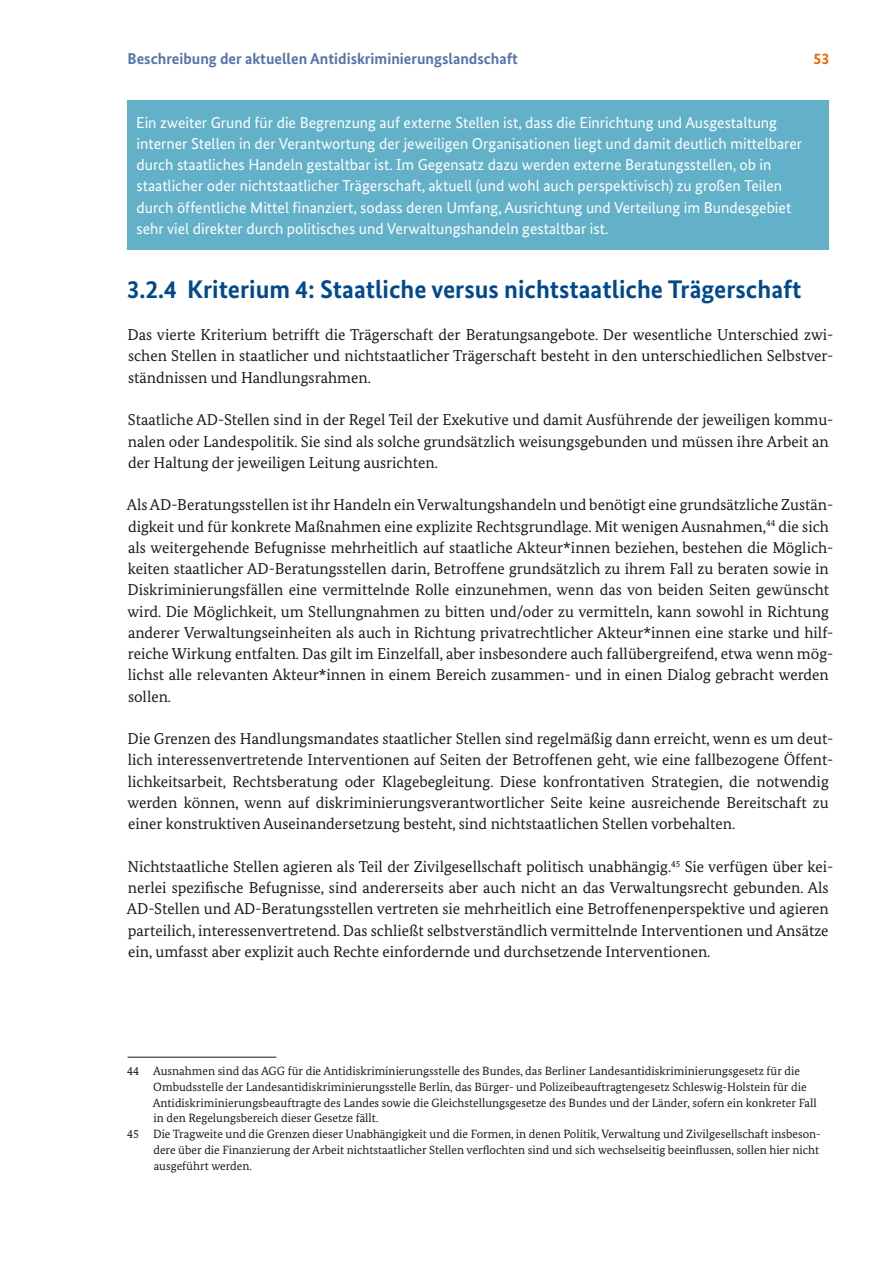
<style>
.page{position:relative;width:893px;height:1263px;background:#fff}
.page>*{position:absolute;margin:0;border:0;box-sizing:border-box;transform-origin:0 0}
.C-HL_mNR_C-03-H3_HL{font:700 25.5px "Bundes Sans";color:#00498b}
.D-Inhalt_D-01b-P_Body_1Sp{font:15.75px/21.3px "Bundes Serif";color:#1a1a18}
.E-Box_E-02a-P_Box_Body_HG_HBlau{font:15.75px/21.3px "Bundes Sans";color:#fff}
.t1{font:700 15.75px "Bundes Sans";color:#5774ab}
.t2{font:700 15.75px "Bundes Sans";color:#ec6502}
.D-Inhalt_D-03-P_Fussnote{font:12px/15.8px "Bundes Serif";color:#1a1a18}
</style>
<div class="page">
<div style="left:128px;top:100px;width:701px;height:150px;background:#63b1c9"></div>
<hr style="left:128px;top:1057px;width:148px;height:1px;background:#1a1a18">
<p class="t1" style="left:128px;top:49px;width:392px">Beschreibung der aktuellen Antidiskriminierungslandschaft</p>
<p class="t2" style="left:813px;top:49px;width:17px">53</p>
<p class="E-Box_E-02a-P_Box_Body_HG_HBlau" style="left:136px;top:112px;width:667px">Ein zweiter Grund für die Begrenzung auf externe Stellen ist, dass die Einrichtung und Ausgestaltung interner Stellen in der Verantwortung der jeweiligen Organisationen liegt und damit deutlich mittelbarer durch staatliches Handeln gestaltbar ist. Im Gegensatz dazu werden externe Beratungsstellen, ob in staatlicher oder nichtstaatlicher Trägerschaft, aktuell (und wohl auch perspektivisch) zu großen Teilen durch öffentliche Mittel finanziert, sodass deren Umfang, Ausrichtung und Verteilung im Bundesgebiet sehr viel direkter durch politisches und Verwaltungshandeln gestaltbar ist.</p>
<h3 class="C-HL_mNR_C-03-H3_HL" style="left:127px;top:273px;width:676px">3.2.4 Kriterium 4: Staatliche versus nichtstaatliche Trägerschaft</h3>
<p class="D-Inhalt_D-01b-P_Body_1Sp" style="left:128px;top:324px;width:707px;text-align:justify">Das vierte Kriterium betrifft die Trägerschaft der Beratungsangebote. Der wesentliche Unterschied zwi&shy;schen Stellen in staatlicher und nichtstaatlicher Trägerschaft besteht in den unterschiedlichen Selbstver&shy;ständnissen und Handlungsrahmen.</p>
<p class="D-Inhalt_D-01b-P_Body_1Sp" style="left:128px;top:409px;width:707px">Staatliche AD-Stellen sind in der Regel Teil der Exekutive und damit Ausführende der jeweiligen kommu&shy;nalen oder Landespolitik. Sie sind als solche grundsätzlich weisungsgebunden und müssen ihre Arbeit an der Haltung der jeweiligen Leitung ausrichten.</p>
<p class="D-Inhalt_D-01b-P_Body_1Sp" style="left:127px;top:494px;width:708px">Als AD-Beratungsstellen ist ihr Handeln ein Verwaltungshandeln und benötigt eine grundsätzliche Zustän&shy;digkeit und für konkrete Maßnahmen eine explizite Rechtsgrundlage. Mit wenigen Ausnahmen,<sup>44</sup> die sich als weitergehende Befugnisse mehrheitlich auf staatliche Akteur*innen beziehen, bestehen die Möglich&shy;keiten staatlicher AD-Beratungsstellen darin, Betroffene grundsätzlich zu ihrem Fall zu beraten sowie in Diskriminierungsfällen eine vermittelnde Rolle einzunehmen, wenn das von beiden Seiten gewünscht wird. Die Möglichkeit, um Stellungnahmen zu bitten und/oder zu vermitteln, kann sowohl in Richtung anderer Verwaltungseinheiten als auch in Richtung privatrechtlicher Akteur*innen eine starke und hilf&shy;reiche Wirkung entfalten. Das gilt im Einzelfall, aber insbesondere auch fallübergreifend, etwa wenn mög&shy;lichst alle relevanten Akteur*innen in einem Bereich zusammen- und in einen Dialog gebracht werden sollen.</p>
<p class="D-Inhalt_D-01b-P_Body_1Sp" style="left:127px;top:728px;width:707px">Die Grenzen des Handlungsmandates staatlicher Stellen sind regelmäßig dann erreicht, wenn es um deut&shy;lich interessenvertretende Interventionen auf Seiten der Betroffenen geht, wie eine fallbezogene Öffent&shy;lichkeitsarbeit, Rechtsberatung oder Klagebegleitung. Diese konfrontativen Strategien, die notwendig werden können, wenn auf diskriminierungsverantwortlicher Seite keine ausreichende Bereitschaft zu einer konstruktiven Auseinandersetzung besteht, sind nichtstaatlichen Stellen vorbehalten.</p>
<p class="D-Inhalt_D-01b-P_Body_1Sp" style="left:127px;top:855px;width:708px">Nichtstaatliche Stellen agieren als Teil der Zivilgesellschaft politisch unabhängig.<sup>45</sup> Sie verfügen über kei&shy;nerlei spezifische Befugnisse, sind andererseits aber auch nicht an das Verwaltungsrecht gebunden. Als AD-Stellen und AD-Beratungsstellen vertreten sie mehrheitlich eine Betroffenenperspektive und agieren parteilich, interessenvertretend. Das schließt selbstverständlich vermittelnde Interventionen und Ansätze ein, umfasst aber explizit auch Rechte einfordernde und durchsetzende Interventionen.</p>
<p class="D-Inhalt_D-03-P_Fussnote" style="left:153px;top:1063px;width:666px;text-indent:-25px">44 Ausnahmen sind das AGG für die Antidiskriminierungsstelle des Bundes, das Berliner Landesantidiskriminierungsgesetz für die Ombudsstelle der Landesantidiskriminierungsstelle Berlin, das Bürger- und Polizeibeauftragtengesetz Schleswig-Holstein für die Antidiskriminierungsbeauftragte des Landes sowie die Gleichstellungsgesetze des Bundes und der Länder, sofern ein konkreter Fall in den Regelungsbereich dieser Gesetze fällt.</p>
<p class="D-Inhalt_D-03-P_Fussnote" style="left:153px;top:1126px;width:669px;text-indent:-26px">45 Die Tragweite und die Grenzen dieser Unabhängigkeit und die Formen, in denen Politik, Verwaltung und Zivilgesellschaft insbeson&shy;dere über die Finanzierung der Arbeit nichtstaatlicher Stellen verflochten sind und sich wechselseitig beeinflussen, sollen hier nicht ausgeführt werden.</p>
</div>
